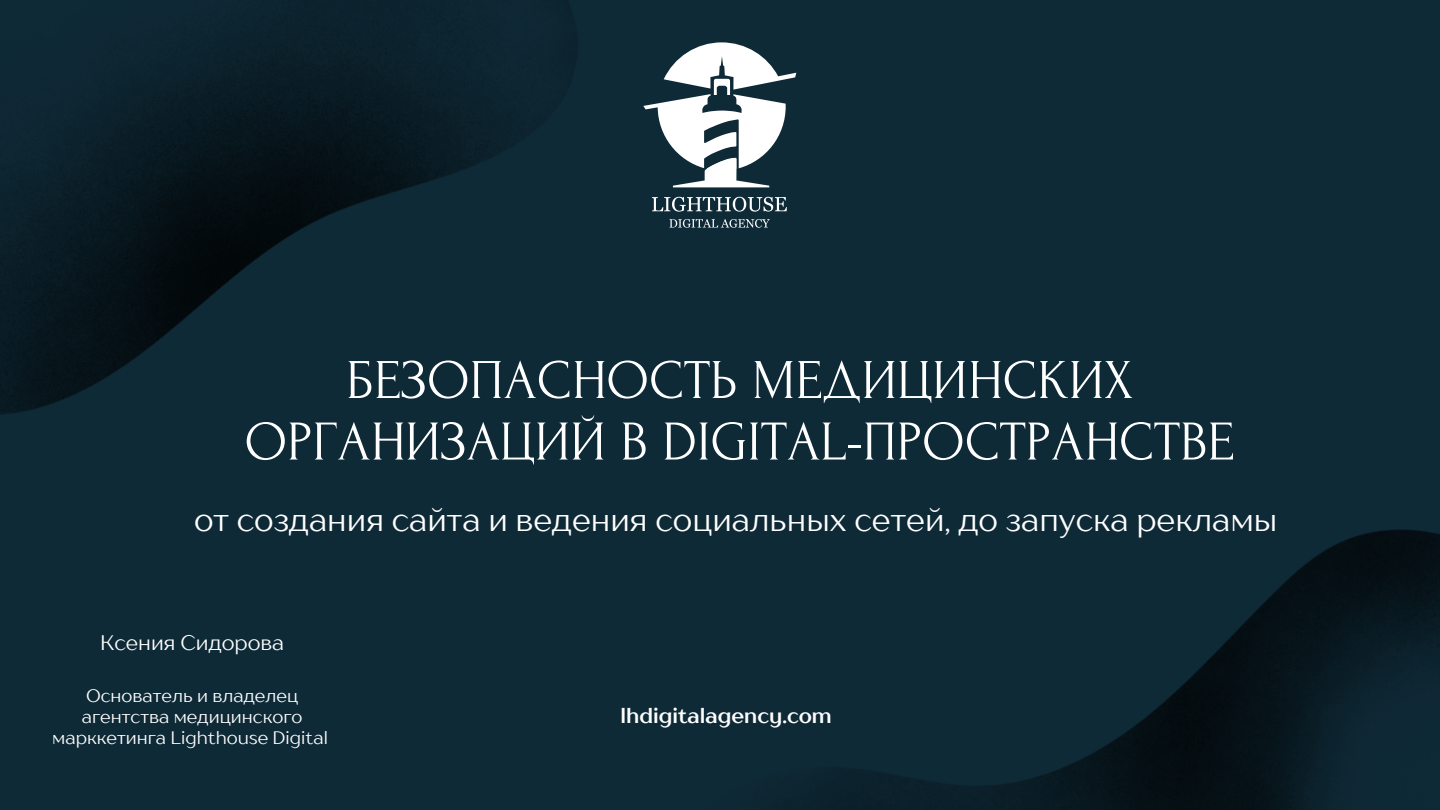
<style>
.page{position:relative;width:1440px;height:810px;background:#0f2a37}
.page>*{position:absolute;margin:0;border:0;box-sizing:border-box;transform-origin:0 0}
.t1{font:56px/61.5px "Forum";color:#fff;text-align:center}
.t2{font:32px "TT Drugs";color:#fff}
.t3{font:700 21px "TT Drugs";color:#fff}
.t4{font:21px "TT Drugs";color:#fff}
.t5{font:18px/21px "TT Drugs";color:#fff;text-align:center}
</style>
<div class="page">
<svg style="left:643px;top:42px;width:153px;height:145px"></svg>
<svg style="left:669px;top:219px;width:101px;height:9px"></svg>
<svg style="left:652px;top:197px;width:135px;height:15px"></svg>
<h1 class="t1" style="left:245px;top:350px;width:992px">БЕЗОПАСНОСТЬ МЕДИЦИНСКИХ<br>ОРГАНИЗАЦИЙ В DIGITAL-ПРОСТРАНСТВЕ</h1>
<h2 class="t2" style="left:194px;top:500px;width:1085px">от создания сайта и ведения социальных сетей, до запуска рекламы</h2>
<p class="t4" style="left:100px;top:630px;width:185px">Ксения Сидорова</p>
<p class="t5" style="left:52px;top:685px;width:277px">Основатель и владелец агентства медицинского марккетинга Lighthouse Digital</p>
<p class="t3" style="left:620px;top:702px;width:213px">lhdigitalagency.com</p>
</div>
